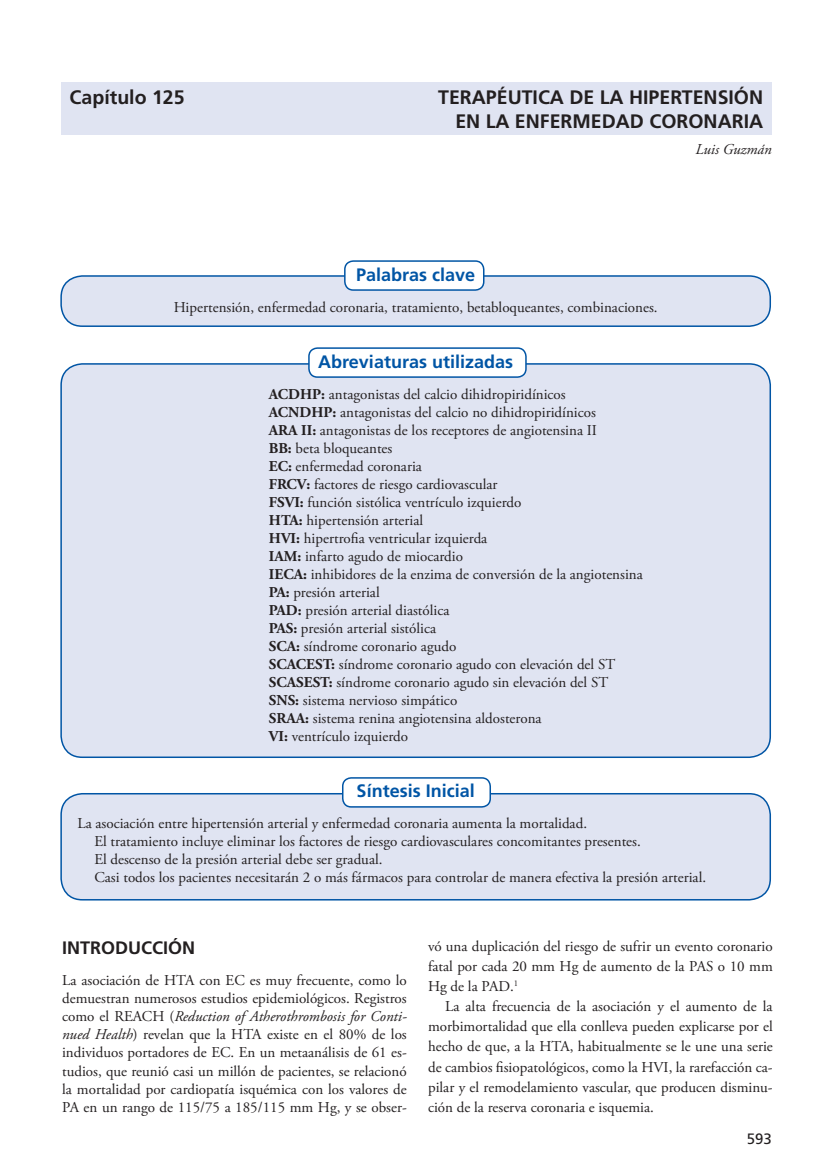
<style>
.page{position:relative;width:831px;height:1176px;background:#fff}
.page>*{position:absolute;margin:0;border:0;box-sizing:border-box;transform-origin:0 0}
.t1{font:700 19.5px/23.4px "Frutiger";color:#231f20;text-align:right}
.t2{font:700 18px "Frutiger";color:#0155a5}
.t3{font:700 18px "Frutiger";color:#231f20}
.t4{font:15px/18px "Adobe Garamond Pro";color:#231f20;text-align:justify}
.t5{font:italic 15px "Adobe Garamond Pro";color:#231f20}
.t6{font:15px "Frutiger";color:#231f20}
.s1{font-weight:700}
.s2{font-style:italic}
</style>
<div class="page">
<div style="left:61px;top:82px;width:710px;height:52px;background:#e0e4f2"></div>
<div style="left:61px;top:364px;width:709px;height:393px;background:#e0e4f2;border-radius:21px"></div>
<div style="left:60px;top:363px;width:710px;height:395px;border:2px solid #0155a5;border-radius:21px"></div>
<div style="left:309px;top:348px;width:217px;height:29px;background:#fff;border-radius:9px"></div>
<div style="left:308px;top:347px;width:218px;height:31px;border:2px solid #0155a5;border-radius:9px"></div>
<div style="left:61px;top:793px;width:709px;height:106px;background:#e0e4f2;border-radius:21px"></div>
<div style="left:60px;top:793px;width:710px;height:107px;border:2px solid #0155a5;border-radius:21px"></div>
<div style="left:342px;top:778px;width:148px;height:29px;background:#fff;border-radius:9px"></div>
<div style="left:342px;top:777px;width:149px;height:30px;border:2px solid #0155a5;border-radius:9px"></div>
<div style="left:61px;top:276px;width:709px;height:50px;background:#e0e4f2;border-radius:21px"></div>
<div style="left:60px;top:275px;width:710px;height:52px;border:2px solid #0155a5;border-radius:21px"></div>
<div style="left:345px;top:261px;width:138px;height:29px;background:#fff;border-radius:9px"></div>
<div style="left:344px;top:260px;width:140px;height:31px;border:2px solid #0155a5;border-radius:9px"></div>
<h1 class="t1" style="left:70px;top:86px;width:116px">Capítulo 125</h1>
<h1 class="t1" style="left:438px;top:86px;width:326px">TERAPÉUTICA DE LA HIPERTENSIÓN<br>EN LA ENFERMEDAD CORONARIA</h1>
<p class="t5" style="left:695px;top:140px;width:78px">Luis Guzmán</p>
<p class="t2" style="left:356px;top:264px;width:121px">Palabras clave</p>
<p class="t4" style="left:174px;top:299px;width:485px">Hipertensión, enfermedad coronaria, tratamiento, betabloqueantes, combinaciones.</p>
<p class="t2" style="left:318px;top:351px;width:196px">Abreviaturas utilizadas</p>
<p class="t4" style="left:269px;top:386px;width:375px;text-align:left"><span class="s1">ACDHP:</span> antagonistas del calcio dihidropiridínicos<br><span class="s1">ACNDHP:</span> antagonistas del calcio no dihidropiridínicos<br><span class="s1">ARA II:</span> antagonistas de los receptores de angiotensina II<br><span class="s1">BB:</span> beta bloqueantes<br><span class="s1">EC:</span> enfermedad coronaria<br><span class="s1">FRCV:</span> factores de riesgo cardiovascular<br><span class="s1">FSVI:</span> función sistólica ventrículo izquierdo<br><span class="s1">HTA:</span> hipertensión arterial<br><span class="s1">HVI:</span> hipertrofia ventricular izquierda<br><span class="s1">IAM:</span> infarto agudo de miocardio<br><span class="s1">IECA:</span> inhibidores de la enzima de conversión de la angiotensina <span class="s1">PA:</span> presión arterial<br><span class="s1">PAD:</span> presión arterial diastólica<br><span class="s1">PAS:</span> presión arterial sistólica<br><span class="s1">SCA:</span> síndrome coronario agudo<br><span class="s1">SCACEST:</span> síndrome coronario agudo con elevación del ST <span class="s1">SCASEST:</span> síndrome coronario agudo sin elevación del ST<br><span class="s1">SNS:</span> sistema nervioso simpático<br><span class="s1">SRAA:</span> sistema renina angiotensina aldosterona<br><span class="s1">VI:</span> ventrículo izquierdo</p>
<p class="t2" style="left:356px;top:780px;width:120px">Síntesis Inicial</p>
<p class="t4" style="left:94px;top:814px;width:613px;text-align:left;text-indent:-17px">La asociación entre hipertensión arterial y enfermedad coronaria aumenta la mortalidad.<br>El tratamiento incluye eliminar los factores de riesgo cardiovasculares concomitantes presentes.<br>El descenso de la presión arterial debe ser gradual.<br>Casi todos los pacientes necesitarán 2 o más fármacos para controlar de manera efectiva la presión arterial.</p>
<p class="t3" style="left:62px;top:936px;width:135px">INTRODUCCIÓN</p>
<p class="t4" style="left:62px;top:971px;width:346px">La asociación de HTA con EC es muy frecuente, como lo demuestran numerosos estudios epidemiológicos. Registros como el REACH (<span class="s2">Reduction of Atherothrombosis for Conti&shy;nued Health</span>) revelan que la HTA existe en el 80% de los individuos portadores de EC. En un metaanálisis de 61 es&shy;tudios, que reunió casi un millón de pacientes, se relacionó la mortalidad por cardiopatía isquémica con los valores de PA en un rango de 115/75 a 185/115 mm Hg, y se obser-</p>
<p class="t4" style="left:428px;top:936px;width:346px;line-height:20.1px">vó una duplicación del riesgo de sufrir un evento coronario fatal por cada 20 mm Hg de aumento de la PAS o 10 mm Hg de la PAD.<sup>1</sup></p>
<p class="t4" style="left:428px;top:996px;width:346px;line-height:20.1px;text-indent:17px">La alta frecuencia de la asociación y el aumento de la morbimortalidad que ella conlleva pueden explicarse por el hecho de que, a la HTA, habitualmente se le une una serie de cambios fisiopatológicos, como la HVI, la rarefacción ca&shy;pilar y el remodelamiento vascular, que producen disminu&shy;ción de la reserva coronaria e isquemia.</p>
<p class="t6" style="left:746px;top:1130px;width:27px">593</p>
</div>
